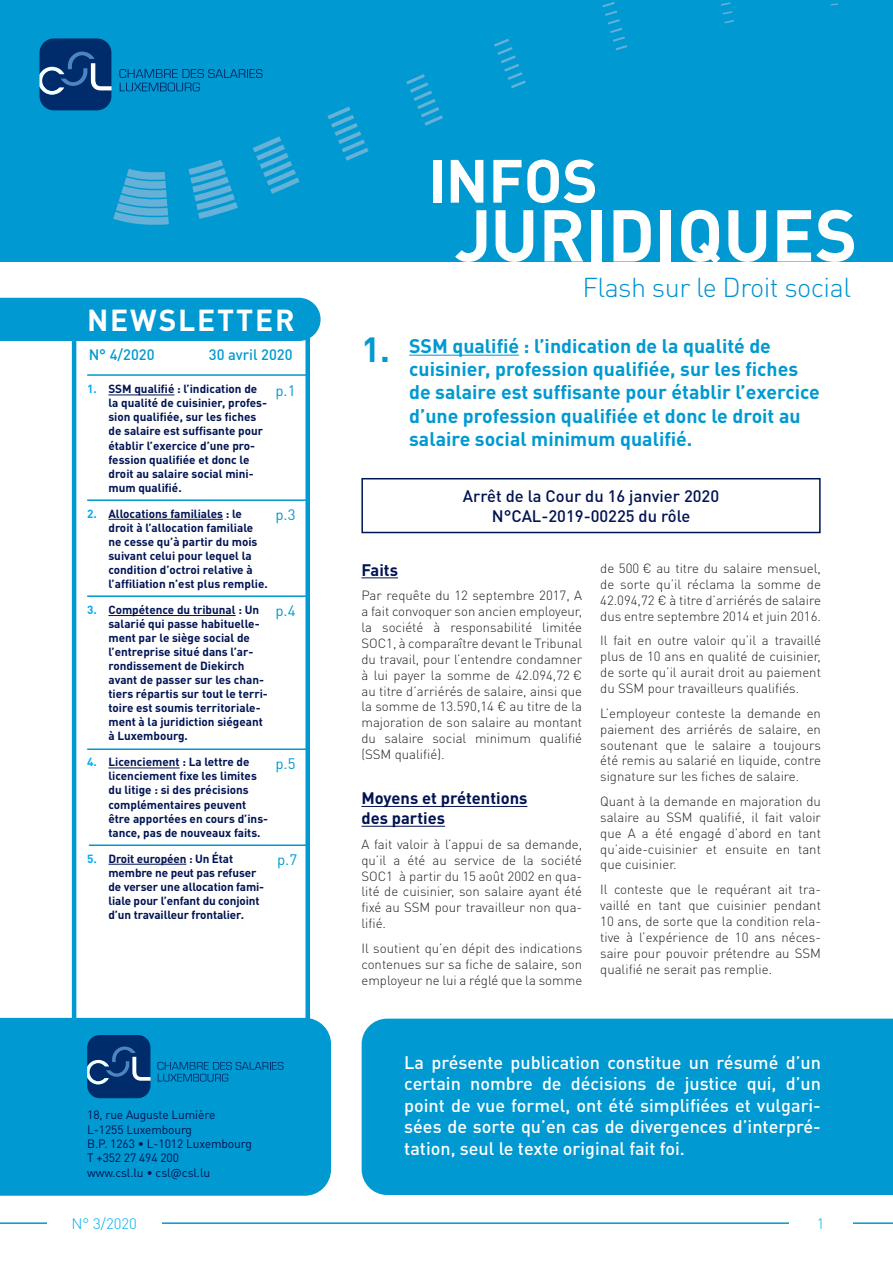
<style>
.page{position:relative;width:893px;height:1263px;background:#fff}
.page>*{position:absolute;margin:0;border:0;box-sizing:border-box;transform-origin:0 0}
.t1{font:700 72px "DIN Pro";color:#fff}
.t2{font:700 60px "DIN Pro";color:#fff}
.titre{font:700 34.5px "DIN Pro";color:#0099d1}
.t3{font:700 30px "DIN Pro";letter-spacing:.06em;color:#fff}
.t4{font:300 27px "DIN Pro";letter-spacing:-.02em;color:#0093d0}
.Titre_1{font:700 19.5px/23.4px "DIN Pro";color:#0099d1}
.texte_courant{font:500 18px/21.6px "DIN Pro";color:#fff;text-align:justify}
.Arrêt{font:500 16.5px/19.8px "DIN Pro";color:#001352;text-align:center}
.Soustitre_1{font:700 16.5px/19.8px "DIN Pro";color:#001352}
.t5{font:500 15px "DIN Pro";color:#0099d1}
.t6{font:15px "DIN Pro";color:#0099d1}
.t7{font:300 15px "DIN Pro";color:#00aeef}
.texte_courant-2{font:300 13.2px/15.9px "DIN Pro";color:#231f20;text-align:justify}
.t8{font:12px/14.4px "DIN Pro";letter-spacing:-.01em;color:#001352}
.t9{font:700 11.7px/14.1px "DIN Pro";color:#001352}
.s1{color:#00aeef}
</style>
<div class="page">
<hr style="left:0;top:1222px;width:893px;height:2px;background:#0099d1">
<div style="left:789px;top:1217px;width:64px;height:46px;background:#fff"></div>
<svg style="left:70px;top:341px;width:240px;height:677px"></svg>
<div style="left:0;top:0;width:893px;height:261px;background:#0099d1"></div>
<div style="left:0;top:1018px;width:331px;height:178px;background:#0099d1"></div>
<div style="left:362px;top:1019px;width:531px;height:176px;background:#0099d1"></div>
<svg style="left:157px;top:1062px;width:126px;height:19px;background:#0084bd"></svg>
<svg style="left:87px;top:1035px;width:64px;height:63px;background:#17457f"></svg>
<div style="left:0;top:298px;width:321px;height:43px;background:#0099d1"></div>
<svg style="left:113px;top:169px;width:56px;height:56px"></svg>
<svg style="left:188px;top:160px;width:50px;height:59px"></svg>
<svg style="left:253px;top:136px;width:47px;height:58px"></svg>
<svg style="left:327px;top:106px;width:42px;height:55px"></svg>
<svg style="left:406px;top:74px;width:37px;height:52px"></svg>
<svg style="left:494px;top:39px;width:32px;height:49px"></svg>
<svg style="left:602px;top:2px;width:25px;height:48px"></svg>
<svg style="left:721px;top:2px;width:13px;height:21px"></svg>
<svg style="left:830px;top:3px;width:8px;height:3px"></svg>
<svg style="left:119px;top:69px;width:144px;height:22px"></svg>
<svg style="left:40px;top:38px;width:72px;height:72px;background:#17457f"></svg>
<hr style="left:409px;top:355px;width:110px;height:1px;background:#0099d1">
<div style="left:361px;top:478px;width:460px;height:55px;border:2px solid #001352"></div>
<hr style="left:361px;top:577px;width:37px;height:1px;background:#001352">
<hr style="left:361px;top:806px;width:166px;height:1px;background:#001352">
<hr style="left:361px;top:826px;width:84px;height:1px;background:#001352">
<hr style="left:108px;top:395px;width:66px;height:1px;background:#001352">
<hr style="left:108px;top:519px;width:115px;height:1px;background:#001352">
<hr style="left:108px;top:615px;width:128px;height:1px;background:#001352">
<hr style="left:108px;top:768px;width:72px;height:1px;background:#001352">
<hr style="left:108px;top:864px;width:78px;height:1px;background:#001352">
<hr style="left:87px;top:374px;width:221px;height:2px;background:#0099d1">
<hr style="left:87px;top:499px;width:221px;height:2px;background:#0099d1">
<hr style="left:87px;top:595px;width:221px;height:2px;background:#0099d1">
<hr style="left:87px;top:748px;width:221px;height:2px;background:#0099d1">
<hr style="left:89px;top:844px;width:221px;height:2px;background:#0099d1">
<div style="left:47px;top:1217px;width:115px;height:46px;background:#fff"></div>
<h2 class="t2" style="left:429px;top:140px;width:171px">INFOS</h2>
<h1 class="t1" style="left:455px;top:187px;width:404px">JURIDIQUES</h1>
<p class="t3" style="left:87px;top:300px;width:209px">NEWSLETTER</p>
<p class="t5" style="left:89px;top:345px;width:67px">N° 4/2020</p>
<p class="t5" style="left:209px;top:345px;width:85px">30 avril 2020</p>
<p class="t9" style="left:108px;top:382px;width:160px;text-indent:-21px"><span class="s1">1.</span> SSM qualifié : l’indication de la qualité de cuisinier, profes&shy;sion qualifiée, sur les fiches de salaire est suffisante pour établir l’exercice d’une pro&shy;fession qualifiée et donc le droit au salaire social mini&shy;mum qualifié.</p>
<p class="t9" style="left:108px;top:506px;width:161px;text-indent:-21px"><span class="s1">2.</span> Allocations familiales : le droit à l’allocation familiale ne cesse qu’à partir du mois suivant celui pour lequel la condition d’octroi relative à l’affiliation n’est plus remplie.</p>
<p class="t9" style="left:108px;top:602px;width:161px;text-indent:-21px"><span class="s1">3.</span> Compétence du tribunal : Un salarié qui passe habituelle&shy;ment par le siège social de l’entreprise situé dans l’ar&shy;rondissement de Diekirch avant de passer sur les chan&shy;tiers répartis sur tout le terri&shy;toire est soumis territoriale&shy;ment à la juridiction siégeant à Luxembourg.</p>
<p class="t9" style="left:108px;top:755px;width:161px;text-indent:-21px"><span class="s1">4.</span> Licenciement : La lettre de licenciement fixe les limites du litige : si des précisions complémentaires peuvent être apportées en cours d’ins&shy;tance, pas de nouveaux faits.</p>
<p class="t9" style="left:108px;top:851px;width:157px;text-indent:-21px"><span class="s1">5.</span> Droit européen : Un État membre ne peut pas refuser de verser une allocation fami&shy;liale pour l’enfant du conjoint d’un travailleur frontalier.</p>
<p class="t6" style="left:275px;top:380px;width:22px">p.1</p>
<p class="t6" style="left:275px;top:504px;width:22px">p.3</p>
<p class="t6" style="left:275px;top:600px;width:22px">p.4</p>
<p class="t6" style="left:275px;top:753px;width:22px">p.5</p>
<p class="t6" style="left:277px;top:849px;width:22px">p.7</p>
<p class="t8" style="left:87px;top:1107px;width:166px">18, rue Auguste Lumière<br>L-1255 Luxembourg<br>B.P. 1263 • L-1012 Luxembourg</p>
<p class="t8" style="left:87px;top:1150px;width:93px">T +352 27 494 200</p>
<p class="t8" style="left:87px;top:1165px;width:125px">www.csl.lu • csl@csl.lu</p>
<p class="titre" style="left:361px;top:326px;width:30px">1.</p>
<p class="t4" style="left:582px;top:269px;width:270px">Flash sur le Droit social</p>
<p class="Titre_1" style="left:409px;top:333px;width:412px">SSM qualifié : l’indication de la qualité de cuisinier, profession qualifiée, sur les fiches de salaire est suffisante pour établir l’exercice d’une profession qualifiée et donc le droit au salaire social minimum qualifié.</p>
<p class="Arrêt" style="left:463px;top:485px;width:258px">Arrêt de la Cour du 16 janvier 2020<br>N°CAL-2019-00225 du rôle</p>
<p class="Soustitre_1" style="left:361px;top:559px;width:38px">Faits</p>
<p class="texte_courant-2" style="left:361px;top:587px;width:222px">Par requête du 12 septembre 2017, A a fait convoquer son ancien employeur, la société à responsabilité limitée SOC1, à comparaître devant le Tribunal du travail, pour l’entendre condamner à lui payer la somme de 42.094,72 € au titre d’arriérés de salaire, ainsi que la somme de 13.590,14 € au titre de la majoration de son salaire au montant du salaire social minimum qualifié (SSM qualifié).</p>
<p class="Soustitre_1" style="left:361px;top:788px;width:167px">Moyens et prétentions des parties</p>
<p class="texte_courant-2" style="left:361px;top:836px;width:222px">A fait valoir à l’appui de sa demande, qu’il a été au service de la société SOC1 à partir du 15 août 2002 en qua&shy;lité de cuisinier, son salaire ayant été fixé au SSM pour travailleur non qua&shy;lifié.</p>
<p class="texte_courant-2" style="left:361px;top:940px;width:222px">Il soutient qu’en dépit des indications contenues sur sa fiche de salaire, son employeur ne lui a réglé que la somme</p>
<p class="texte_courant-2" style="left:600px;top:560px;width:222px">de 500 € au titre du salaire mensuel, de sorte qu’il réclama la somme de 42.094,72 € à titre d’arriérés de salaire dus entre septembre 2014 et juin 2016.</p>
<p class="texte_courant-2" style="left:600px;top:632px;width:222px">Il fait en outre valoir qu’il a travaillé plus de 10 ans en qualité de cuisinier, de sorte qu’il aurait droit au paiement du SSM pour travailleurs qualifiés.</p>
<p class="texte_courant-2" style="left:600px;top:705px;width:222px">L’employeur conteste la demande en paiement des arriérés de salaire, en soutenant que le salaire a toujours été remis au salarié en liquide, contre signature sur les fiches de salaire.</p>
<p class="texte_courant-2" style="left:600px;top:793px;width:222px">Quant à la demande en majoration du salaire au SSM qualifié, il fait valoir que A a été engagé d’abord en tant qu’aide-cuisinier et ensuite en tant que cuisinier.</p>
<p class="texte_courant-2" style="left:600px;top:881px;width:222px">Il conteste que le requérant ait tra&shy;vaillé en tant que cuisinier pendant 10 ans, de sorte que la condition rela&shy;tive à l’expérience de 10 ans néces&shy;saire pour pouvoir prétendre au SSM qualifié ne serait pas remplie.</p>
<p class="texte_courant" style="left:404px;top:1050px;width:418px">La présente publication constitue un résumé d’un certain nombre de décisions de justice qui, d’un point de vue formel, ont été simplifiées et vulgari&shy;sées de sorte qu’en cas de divergences d’interpré&shy;tation, seul le texte original fait foi.</p>
<p class="t7" style="left:71px;top:1213px;width:67px">N° 3/2020</p>
<p class="t7" style="left:93px;top:1213px;width:9px">4</p>
<p class="t7" style="left:817px;top:1213px;width:9px">1</p>
</div>
